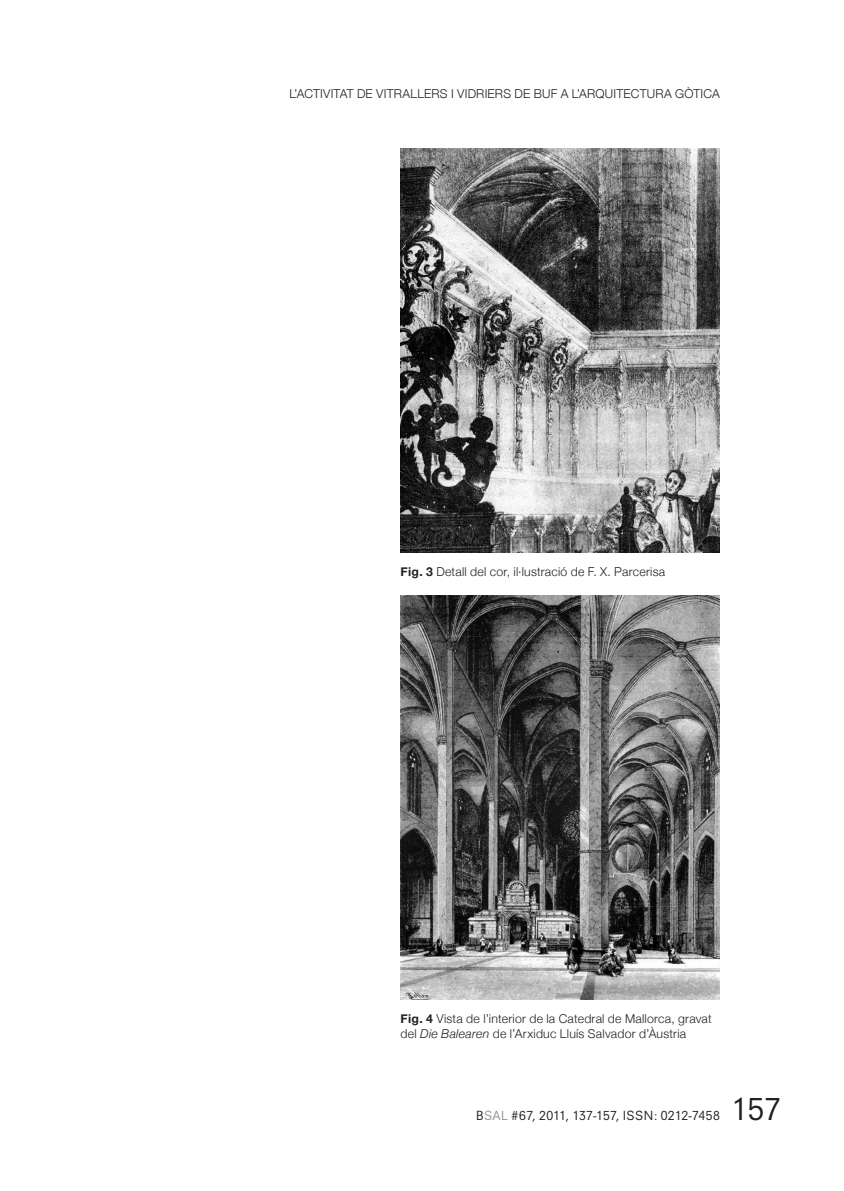
<style>
.page{position:relative;width:844px;height:1191px;background:#fff}
.page>*{position:absolute;margin:0;border:0;box-sizing:border-box;transform-origin:0 0}
.t1{font:29.75px "Neuzeit S";color:#231f20}
.peu_de_pàg{font:300 12.25px "Helvetica Neue";letter-spacing:.02em;color:#231f20}
.t2{font:12.25px "Neuzeit S";letter-spacing:.025em;color:#231f20}
.s1{font-weight:700}
.s2{font-style:italic}
.s3{color:#939598}
</style>
<div class="page">
<img style="left:400px;top:149px;width:319px;height:403px">
<img style="left:400px;top:595px;width:319px;height:404px">
<p class="peu_de_pàg" style="left:289px;top:83px;width:431px">L’ACTIVITAT DE VITRALLERS I VIDRIERS DE BUF A L’ARQUITECTURA GÒTICA</p>
<p class="peu_de_pàg" style="left:400px;top:562px;width:266px"><span class="s1">Fig. 3</span> Detall del cor, il·lustració de F. X. Parcerisa</p>
<p class="peu_de_pàg" style="left:400px;top:1009px;width:312px"><span class="s1">Fig. 4</span> Vista de l’interior de la Catedral de Mallorca, gravat</p>
<p class="peu_de_pàg" style="left:400px;top:1023px;width:287px">del <span class="s2">Die Balearen</span> de l’Arxiduc Lluís Salvador d’Àustria</p>
<p class="t2" style="left:476px;top:1107px;width:245px">B<span class="s3">SAL</span> #67, 2011, 137-157, ISSN: 0212-7458</p>
<h1 class="t1" style="left:731px;top:1090px;width:51px">157</h1>
</div>
